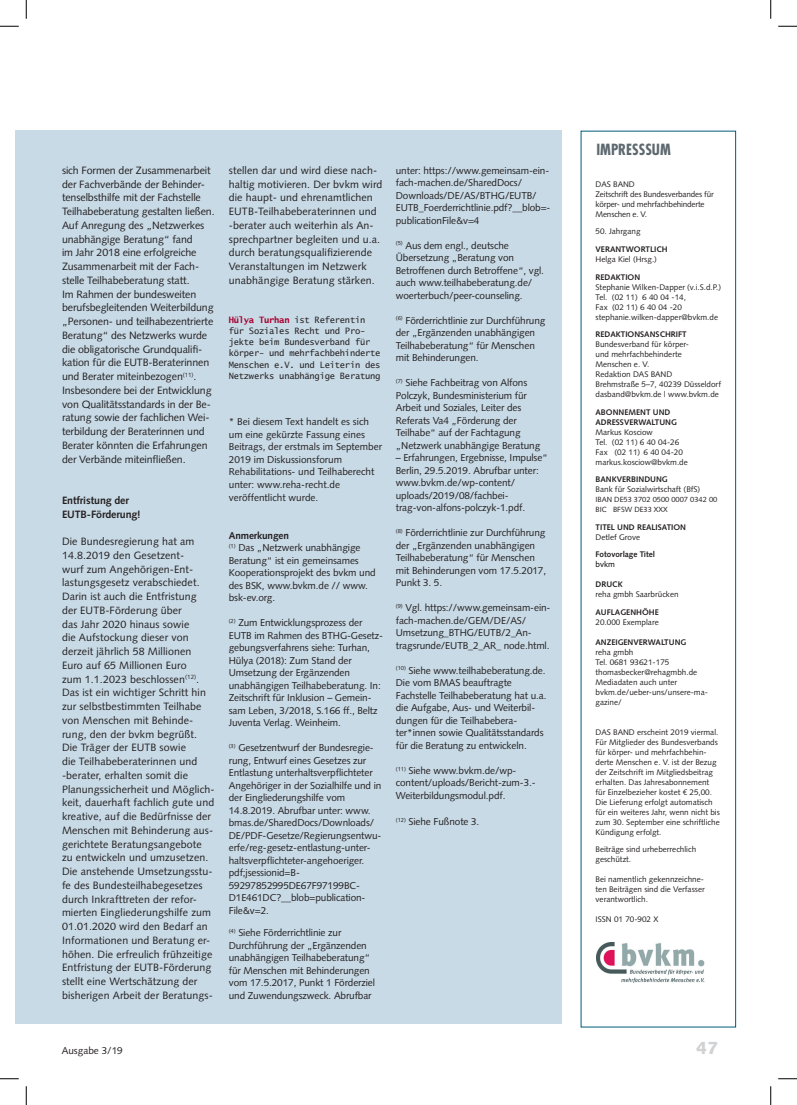
<style>
.page{position:relative;width:797px;height:1105px;background:#fff}
.page>*{position:absolute;margin:0;border:0;box-sizing:border-box;transform-origin:0 0}
.t1{font:900 17.5px "Syntax LT Std";color:#d1d2d4}
.t2{font:700 condensed 15px "Futura Std";color:#5d686f}
.t3{font:10.62px/13.8px "Syntax LT Std";letter-spacing:.01em;color:#231f20}
.t4{font:10.62px/13.8px "Syntax LT Std";letter-spacing:-.01em;color:#231f20}
.t5{font:700 10.62px/13.8px "Syntax LT Std";letter-spacing:-.01em;color:#231f20}
.t6{font:10px/12.5px "Syntax LT Std";letter-spacing:-.01em;color:#231f20}
.t7{font:8.75px/11.2px "Lucida Sans Typewriter Std";letter-spacing:-.025em;color:#231f20}
.t8{font:8.12px/10px "Syntax LT Std";color:#231f20}
.t9{font:700 8.12px/10px "Syntax LT Std";color:#231f20}
.t10{font:8.12px/10px "Syntax LT Std";letter-spacing:-.02em;color:#231f20}
.t11{font:8.12px "Syntax LT Std";color:#000}
.t12{font:7.5px/10px "Syntax LT Std";color:#231f20}
.s1{font-weight:700;color:#a80331}
.s2{font-weight:700}
</style>
<div class="page">
<div style="left:16px;top:131px;width:546px;height:893px;background:#c8dae6"></div>
<div style="left:580px;top:131px;width:156px;height:896px;border:1px solid #015c79"></div>
<img style="left:596px;top:943px;width:108px;height:39px">
<svg style="left:0;top:25px;width:19px;height:2px"></svg>
<svg style="left:778px;top:25px;width:19px;height:2px"></svg>
<svg style="left:0;top:1078px;width:19px;height:1px"></svg>
<svg style="left:778px;top:1078px;width:19px;height:1px"></svg>
<svg style="left:25px;top:0;width:2px;height:19px"></svg>
<svg style="left:25px;top:1086px;width:2px;height:19px"></svg>
<svg style="left:770px;top:0;width:1px;height:19px"></svg>
<svg style="left:770px;top:1086px;width:1px;height:19px"></svg>
<p class="t4" style="left:62px;top:163px;width:154px">sich Formen der Zusammenarbeit der Fachverbände der Behinder&shy;tenselbsthilfe mit der Fachstelle<br>Teilhabeberatung gestalten ließen.<br>Auf Anregung des „Netzwerkes unabhängige Beratung“ fand<br>im Jahr 2018 eine erfolgreiche<br>Zusammenarbeit mit der Fach&shy;stelle Teilhabeberatung statt.<br>Im Rahmen der bundesweiten berufsbegleitenden Weiterbildung „Personen- und teilhabezentrierte<br>Beratung“ des Netzwerks wurde die obligatorische Grundqualifi&shy;kation für die EUTB-Beraterinnen und Berater miteinbezogen<sup>(11)</sup>.<br>Insbesondere bei der Entwicklung von Qualitätsstandards in der Be&shy;ratung sowie der fachlichen Wei&shy;terbildung der Beraterinnen und<br>Berater könnten die Erfahrungen der Verbände miteinfließen.</p>
<p class="t5" style="left:62px;top:493px;width:80px">ENTFRISTUNG DER<br>EUTB-FÖRDERUNG!</p>
<p class="t3" style="left:62px;top:535px;width:154px">Die Bundesregierung hat am<br>14.8.2019 den Gesetzent-<br>wurf zum Angehörigen-Ent&shy;lastungsgesetz verabschiedet.<br>Darin ist auch die Entfristung<br>der EUTB-Förderung über<br>das Jahr 2020 hinaus sowie<br>die Aufstockung dieser von derzeit jährlich 58 Millionen<br>Euro auf 65 Millionen Euro<br>zum 1.1.2023 beschlossen<sup>(12)</sup>.<br>Das ist ein wichtiger Schritt hin zur selbstbestimmten Teilhabe von Menschen mit Behinde&shy;rung, den der bvkm begrüßt.<br>Die Träger der EUTB sowie<br>die Teilhabeberaterinnen und -berater, erhalten somit die<br>Planungssicherheit und Möglich&shy;keit, dauerhaft fachlich gute und kreative, auf die Bedürfnisse der<br>Menschen mit Behinderung aus&shy;gerichtete Beratungsangebote zu entwickeln und umzusetzen.<br>Die anstehende Umsetzungsstu&shy;fe des Bundesteilhabegesetzes durch Inkrafttreten der refor&shy;mierten Eingliederungshilfe zum<br>01.01.2020 wird den Bedarf an<br>Informationen und Beratung er&shy;höhen. Die erfreulich frühzeitige<br>Entfristung der EUTB-Förderung stellt eine Wertschätzung der bisherigen Arbeit der Beratungs-</p>
<p class="t3" style="left:229px;top:163px;width:155px">stellen dar und wird diese nach&shy;haltig motivieren. Der bvkm wird die haupt- und ehrenamtlichen<br>EUTB-Teilhabeberaterinnen und -berater auch weiterhin als An&shy;sprechpartner begleiten und u.a. durch beratungsqualifizierende<br>Veranstaltungen im Netzwerk unabhängige Beratung stärken.</p>
<p class="t7" style="left:229px;top:314px;width:153px"><span class="s1">Hülya Turhan</span> ist Referentin für Soziales Recht und Pro&shy;jekte beim Bundesverband für körper- und mehrfachbehinderte<br>Menschen e.V. und Leiterin des<br>Netzwerks unabhängige Beratung</p>
<p class="t6" style="left:229px;top:415px;width:155px">* Bei diesem Text handelt es sich um eine gekürzte Fassung eines<br>Beitrags, der erstmals im September<br>2019 im Diskussionsforum<br>Rehabilitations- und Teilhaberecht unter: www.reha-recht.de</p>
<p class="t6" style="left:229px;top:492px;width:91px">veröffentlicht wurde.</p>
<p class="t6" style="left:229px;top:529px;width:148px"><span class="s2">ANMERKUNGEN<br></span><sup>(1)</sup> Das „Netzwerk unabhängige<br>Beratung“ ist ein gemeinsames<br>Kooperationsprojekt des bvkm und des BSK, www.bvkm.de // www. bsk-ev.org.</p>
<p class="t6" style="left:229px;top:617px;width:156px"><sup>(2)</sup> Zum Entwicklungsprozess der<br>EUTB im Rahmen des BTHG-Gesetz&shy;gebungsverfahrens siehe: Turhan,<br>Hülya (2018): Zum Stand der<br>Umsetzung der Ergänzenden unabhängigen Teilhabeberatung. In:<br>Zeitschrift für Inklusion – Gemein&shy;sam Leben, 3/2018, S.166 ff., Beltz<br>Juventa Verlag. Weinheim.</p>
<p class="t6" style="left:229px;top:742px;width:154px"><sup>(3)</sup> Gesetzentwurf der Bundesregie&shy;rung, Entwurf eines Gesetzes zur<br>Entlastung unterhaltsverpflichteter<br>Angehöriger in der Sozialhilfe und in der Eingliederungshilfe vom<br>14.8.2019. Abrufbar unter: www. bmas.de/SharedDocs/Downloads/<br>DE/PDF-Gesetze/Regierungsentwu&shy;erfe/reg-gesetz-entlastung-unter&shy;haltsverpflichteter-angehoeriger. pdf;jsessionid=B-<br>59297852995DE67F97199BC-<br>D1E461DC?__blob=publication-<br>File&amp;v=2.</p>
<p class="t6" style="left:229px;top:927px;width:148px"><sup>(4)</sup> Siehe Förderrichtlinie zur<br>Durchführung der „Ergänzenden unabhängigen Teilhabeberatung“ für Menschen mit Behinderungen vom 17.5.2017, Punkt 1 Förderziel und Zuwendungszweck. Abrufbar</p>
<p class="t6" style="left:396px;top:164px;width:156px">unter: https://www.gemeinsam-ein&shy;fach-machen.de/SharedDocs/<br>Downloads/DE/AS/BTHG/EUTB/<br>EUTB_Foerderrichtlinie.pdf?__blob=- publicationFile&amp;v=4</p>
<p class="t6" style="left:396px;top:239px;width:150px"><sup>(5)</sup> Aus dem engl., deutsche<br>Übersetzung „Beratung von<br>Betroffenen durch Betroffene“, vgl. auch www.teilhabeberatung.de/ woerterbuch/peer-counseling.</p>
<p class="t6" style="left:396px;top:314px;width:151px"><sup>(6)</sup> Förderrichtlinie zur Durchführung der „Ergänzenden unabhängigen<br>Teilhabeberatung“ für Menschen mit Behinderungen.</p>
<p class="t6" style="left:396px;top:377px;width:146px"><sup>(7)</sup> Siehe Fachbeitrag von Alfons<br>Polczyk, Bundesministerium für<br>Arbeit und Soziales, Leiter des<br>Referats Va4 „Förderung der<br>Teilhabe“ auf der Fachtagung „Netzwerk unabhängige Beratung</p>
<p class="t6" style="left:396px;top:452px;width:153px">– Erfahrungen, Ergebnisse, Impulse“ Berlin, 29.5.2019. Abrufbar unter: www.bvkm.de/wp-content/ uploads/2019/08/fachbei&shy;trag-von-alfons-polczyk-1.pdf.</p>
<p class="t6" style="left:396px;top:527px;width:152px"><sup>(8)</sup> Förderrichtlinie zur Durchführung der „Ergänzenden unabhängigen<br>Teilhabeberatung“ für Menschen mit Behinderungen vom 17.5.2017,<br>Punkt 3. 5.</p>
<p class="t6" style="left:396px;top:602px;width:156px"><sup>(9)</sup> Vgl. https://www.gemeinsam-ein&shy;fach-machen.de/GEM/DE/AS/ Umsetzung_BTHG/EUTB/2_An&shy;tragsrunde/EUTB_2_AR_ node.html.</p>
<p class="t6" style="left:396px;top:664px;width:152px"><sup>(10)</sup> Siehe www.teilhabeberatung.de.<br>Die vom BMAS beauftragte Fachstelle Teilhabeberatung hat u.a. die Aufgabe, Aus- und Weiterbil&shy;dungen für die Teilhabebera&shy;ter*innen sowie Qualitätsstandards für die Beratung zu entwickeln.</p>
<p class="t6" style="left:396px;top:764px;width:141px"><sup>(11)</sup> Siehe www.bvkm.de/wp&shy;content/uploads/Bericht-zum-3.-<br>Weiterbildungsmodul.pdf.</p>
<p class="t6" style="left:396px;top:815px;width:85px"><sup>(12)</sup> Siehe Fußnote 3.</p>
<h2 class="t2" style="left:596px;top:141px;width:76px">IMPRESSSUM</h2>
<p class="t10" style="left:595px;top:179px;width:120px">DAS BAND<br>Zeitschrift des Bundesverbandes für körper- und mehrfachbehinderte<br>Menschen e. V.</p>
<p class="t8" style="left:595px;top:227px;width:46px">50. Jahrgang</p>
<p class="t9" style="left:595px;top:244px;width:72px">VERANTWORTLICH</p>
<p class="t8" style="left:595px;top:254px;width:63px">Helga Kiel (Hrsg.)</p>
<p class="t9" style="left:595px;top:272px;width:6px">RED</p>
<p class="t9" style="left:610px;top:272px;width:31px">AKTION</p>
<p class="t8" style="left:595px;top:282px;width:127px">Stephanie Wilken-Dapper (v.i.S.d.P.)<br>Tel. (02 11) 6 40 04 -14,<br>Fax (02 11) 6 40 04 -20 stephanie.wilken-dapper@bvkm.de</p>
<p class="t9" style="left:595px;top:329px;width:6px">RED</p>
<p class="t9" style="left:610px;top:329px;width:70px">AKTIONSANSCH RIFT</p>
<p class="t8" style="left:595px;top:339px;width:127px">Bundesverband für körper-<br>und mehrfachbehinderte<br>Menschen e. V.<br>Redaktion DAS BAND<br>Brehmstraße 5–7, 40239 Düsseldorf dasband@bvkm.de | www.bvkm.de</p>
<p class="t9" style="left:595px;top:407px;width:83px">ABONNEMENT UND<br>AD RESSVE RWALTU NG</p>
<p class="t8" style="left:595px;top:427px;width:94px">Markus Kosciow<br>Tel. (02 11) 6 40 04-26<br>Fax (02 11) 6 40 04-20 markus.kosciow@bvkm.de</p>
<p class="t9" style="left:595px;top:474px;width:74px">BANKVERBINDUNG</p>
<p class="t8" style="left:595px;top:484px;width:106px">Bank für Sozialwirtschaft (BfS)</p>
<p class="t12" style="left:595px;top:494px;width:123px">IBAN DE53 3702 0500 0007 0342 00<br>BIC BFSW DE33 XXX</p>
<p class="t9" style="left:595px;top:522px;width:92px">TITEL U ND REALISATION</p>
<p class="t8" style="left:595px;top:532px;width:46px">Detlef Grove</p>
<p class="t9" style="left:595px;top:549px;width:61px">FOTOVORLAGE TITEL</p>
<p class="t11" style="left:595px;top:559px;width:21px">bvkm</p>
<p class="t9" style="left:595px;top:579px;width:29px">DRU CK</p>
<p class="t8" style="left:595px;top:589px;width:84px">reha gmbh Saarbrücken</p>
<p class="t9" style="left:595px;top:607px;width:6px">AUF</p>
<p class="t9" style="left:611px;top:607px;width:44px">LAGENHÖHE</p>
<p class="t8" style="left:595px;top:617px;width:65px">20.000 Exemplare</p>
<p class="t9" style="left:595px;top:637px;width:92px">ANZEIGENVERWALTU NG</p>
<p class="t8" style="left:595px;top:647px;width:114px">reha gmbh<br>Tel. 0681 93621-175 thomasbecker@rehagmbh.de<br>Mediadaten auch unter bvkm.de/ueber-uns/unsere-ma&shy;gazine/</p>
<p class="t8" style="left:595px;top:727px;width:126px">DAS BAND erscheint 2019 viermal.<br>Für Mitglieder des Bundesverbands für körper- und mehrfachbehin&shy;derte Menschen e. V. ist der Bezug der Zeitschrift im Mitgliedsbeitrag erhalten. Das Jahresabonnement für Einzelbezieher kostet € 25,00.<br>Die Lieferung erfolgt automatisch für ein weiteres Jahr, wenn nicht bis zum 30. September eine schriftliche Kündigung erfolgt.</p>
<p class="t8" style="left:595px;top:844px;width:102px">Beiträge sind urheberrechlich geschützt.</p>
<p class="t8" style="left:595px;top:874px;width:111px;text-align:justify">Bei namentlich gekennzeichne&shy;ten Beiträgen sind die Verfasser verantwortlich.</p>
<p class="t8" style="left:595px;top:914px;width:64px">ISSN 01 70-902 X</p>
<p class="t6" style="left:62px;top:1044px;width:63px">Ausgabe 3/19</p>
<h1 class="t1" style="left:696px;top:1037px;width:24px">47</h1>
</div>
